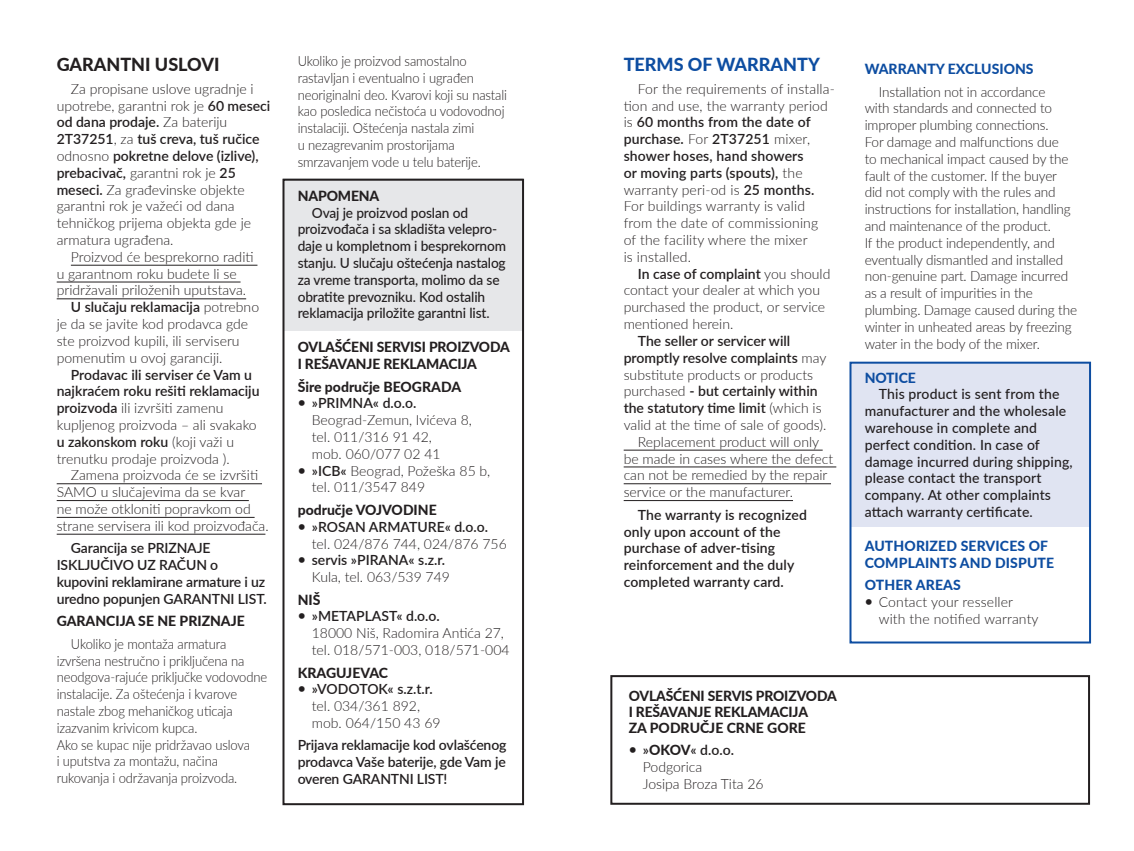
<style>
.page{position:relative;width:1134px;height:851px;background:#fff}
.page>*{position:absolute;margin:0;border:0;box-sizing:border-box;transform-origin:0 0}
.t1{font:800 18px "Lato";color:#0d4da1}
.t2{font:800 18px "Lato";color:#231f20}
.t3{font:300 14px/16.8px "Lato";letter-spacing:-.01em;color:#231f20}
.t4{font:600 14px/16.8px "Lato";color:#231f20}
.t5{font:300 14px/16.8px "Lato";letter-spacing:-.01em;color:#231f20;scale:.93 1}
.t6{font:300 14px/16.8px "Lato";letter-spacing:.01em;color:#231f20}
.t7{font:500 14px/16.8px "Lato";letter-spacing:-.01em;color:#231f20}
.t8{font:500 14px/16.8px "Lato";letter-spacing:.01em;color:#231f20}
.t9{font:800 14px/16px "Lato";letter-spacing:-.01em;color:#231f20}
.t10{font:800 14px/16.8px "Lato";letter-spacing:.01em;color:#0d4da1}
.s1{font-weight:600}
.s2{font-weight:300}
.s3{font-weight:800}
</style>
<div class="page">
<div style="left:283px;top:179px;width:240px;height:152px;background:#e6e7e9"></div>
<div style="left:282px;top:179px;width:242px;height:626px;border:2px solid #231f20"></div>
<hr style="left:71px;top:265px;width:186px;height:1px;background:#231f20">
<hr style="left:57px;top:281px;width:184px;height:1px;background:#231f20">
<hr style="left:57px;top:298px;width:189px;height:1px;background:#231f20">
<hr style="left:57px;top:483px;width:205px;height:1px;background:#231f20">
<hr style="left:57px;top:500px;width:192px;height:1px;background:#231f20">
<hr style="left:57px;top:517px;width:198px;height:1px;background:#231f20">
<hr style="left:57px;top:533px;width:208px;height:1px;background:#231f20">
<div style="left:850px;top:362px;width:240px;height:165px;background:#e0e4f2"></div>
<div style="left:849px;top:361px;width:242px;height:282px;border:2px solid #0d4da1"></div>
<hr style="left:624px;top:449px;width:199px;height:1px;background:#231f20">
<hr style="left:624px;top:466px;width:212px;height:1px;background:#231f20">
<hr style="left:624px;top:483px;width:207px;height:1px;background:#231f20">
<hr style="left:624px;top:500px;width:169px;height:1px;background:#231f20">
<div style="left:610px;top:675px;width:480px;height:129px;border:2px solid #231f20"></div>
<p class="t2" style="left:57px;top:51px;width:164px">GARANTNI USLOVI</p>
<p class="t3" style="left:57px;top:80px;width:215px;text-indent:14px">Za propisane uslove ugradnje i upotrebe, garantni rok je <span class="s1">60 meseci od dana prodaje.</span> Za bateriju<br><span class="s1">2T37251</span>, za <span class="s1">tuš creva, tuš ručice </span>odnosno <span class="s1">pokretne delove (izlive), prebacivač,</span> garantni rok je <span class="s1">25 meseci.</span> Za građevinske objekte garantni rok je važeći od dana tehničkog prijema objekta gde je armatura ugrađena.</p>
<p class="t3" style="left:71px;top:248px;width:184px">Proizvod će besprekorno raditi</p>
<p class="t3" style="left:57px;top:265px;width:182px">u garantnom roku budete li se</p>
<p class="t3" style="left:57px;top:281px;width:191px">pridržavali priloženih uputstava.</p>
<p class="t4" style="left:71px;top:298px;width:190px">U slučaju reklamacija <span class="s2">potrebno</span></p>
<p class="t3" style="left:57px;top:315px;width:193px">je da se javite kod prodavca gde</p>
<p class="t3" style="left:57px;top:332px;width:184px">ste proizvod kupili, ili serviseru</p>
<p class="t3" style="left:57px;top:349px;width:167px">pomenutim u ovoj garanciji.</p>
<p class="t3" style="left:57px;top:365px;width:204px;text-indent:14px"><span class="s1">Prodavac ili serviser će Vam u najkraćem roku rešiti reklamaciju proizvoda</span> ili izvršiti zamenu kupljenog proizvoda – ali svakako <span class="s1">u zakonskom roku</span> (koji važi u trenutku prodaje proizvoda ).</p>
<p class="t3" style="left:57px;top:466px;width:213px;text-indent:14px">Zamena proizvoda će se izvršiti<br>SAMO u slučajevima da se kvar<br>ne može otkloniti popravkom od strane servisera ili kod proizvođača.</p>
<p class="t4" style="left:57px;top:539px;width:212px;text-indent:14px">Garancija se PRIZNAJE<br>ISKLJUČIVO UZ RAČUN o kupovini reklamirane armature i uz uredno popunjen GARANTNI LIST.</p>
<p class="t9" style="left:57px;top:612px;width:190px">GARANCIJA SE NE PRIZNAJE</p>
<p class="t5" style="left:57px;top:634px;width:228px;text-indent:14px">Ukoliko je montaža armatura izvršena nestručno i priključena na neodgova-rajuće priključke vodovodne instalacije. Za oštećenja i kvarove nastale zbog mehaničkog uticaja izazvanim krivicom kupca.<br>Ako se kupac nije pridržavao uslova<br>i uputstva za montažu, načina rukovanja i održavanja proizvoda.</p>
<p class="t5" style="left:298px;top:52px;width:227px">Ukoliko je proizvod samostalno rastavljan i eventualno i ugrađen neoriginalni deo. Kvarovi koji su nastali kao posledica nečistoća u vodovodnoj instalaciji. Oštećenja nastala zimi<br>u nezagrevanim prostorijama smrzavanjem vode u telu baterije.</p>
<p class="t9" style="left:298px;top:187px;width:83px">NAPOMENA</p>
<p class="t7" style="left:298px;top:203px;width:210px;text-indent:14px">Ovaj je proizvod poslan od proizvođača i sa skladišta velepro&shy;daje u kompletnom i besprekornom stanju. U slučaju oštećenja nastalog za vreme transporta, molimo da se obratite prevozniku. Kod ostalih reklamacija priložite garantni list.</p>
<p class="t9" style="left:298px;top:338px;width:214px;line-height:16.8px">OVLAŠĆENI SERVISI PROIZVODA<br>I REŠAVANJE REKLAMACIJA</p>
<p class="t9" style="left:298px;top:378px;width:165px">Šire područje BEOGRADA</p>
<p class="t4" style="left:298px;top:394px;width:120px">• »PRIMNA« d.o.o.</p>
<p class="t3" style="left:312px;top:411px;width:161px">Beograd-Zemun, Ivićeva 8, tel. 011/316 91 42,<br>mob. 060/077 02 41</p>
<p class="t3" style="left:312px;top:461px;width:180px;text-indent:-14px"><span class="s1">• »ICB«</span> Beograd, Požeška 85 b, tel. 011/3547 849</p>
<p class="t9" style="left:298px;top:501px;width:141px">područje VOJVODINE</p>
<p class="t4" style="left:298px;top:517px;width:192px">• »ROSAN ARMATURE« d.o.o.</p>
<p class="t3" style="left:312px;top:534px;width:197px">tel. 024/876 744, 024/876 756</p>
<p class="t4" style="left:298px;top:551px;width:149px">• servis »PIRANA« s.z.r.</p>
<p class="t3" style="left:312px;top:568px;width:140px">Kula, tel. 063/539 749</p>
<p class="t9" style="left:298px;top:590px;width:24px">NIŠ</p>
<p class="t4" style="left:298px;top:607px;width:144px">• »METAPLAST« d.o.o.</p>
<p class="t3" style="left:312px;top:624px;width:199px">18000 Niš, Radomira Antića 27, tel. 018/571-003, 018/571-004</p>
<p class="t9" style="left:298px;top:663px;width:92px">KRAGUJEVAC</p>
<p class="t4" style="left:298px;top:680px;width:137px">• »VODOTOK« s.z.t.r.</p>
<p class="t3" style="left:312px;top:697px;width:130px">tel. 034/361 892, mob. 064/150 43 69</p>
<p class="t4" style="left:298px;top:736px;width:210px;text-align:justify">Prijava reklamacije kod ovlašćenog prodavca Vaše baterije, gde Vam je overen GARANTNI LIST!</p>
<p class="t1" style="left:624px;top:51px;width:198px">TERMS OF WARRANTY</p>
<p class="t6" style="left:624px;top:80px;width:213px;text-indent:14px">For the requirements of installa&shy;tion and use, the warranty period is <span class="s1">60 months from the date of purchase.</span> For <span class="s1">2T37251</span> mixer, <span class="s1">shower hoses, hand showers<br>or moving parts (spouts),</span> the warranty peri-od is <span class="s1">25 months.<br></span>For buildings warranty is valid from the date of commissioning<br>of the facility where the mixer<br>is installed.</p>
<p class="t3" style="left:624px;top:265px;width:208px;text-indent:14px"><span class="s1">In case of complaint</span> you should contact your dealer at which you purchased the product, or service mentioned herein.</p>
<p class="t4" style="left:638px;top:332px;width:154px">The seller or servicer will</p>
<p class="t4" style="left:624px;top:348px;width:204px">promptly resolve complaints <span class="s2">may</span></p>
<p class="t3" style="left:624px;top:365px;width:191px">substitute products or products</p>
<p class="t4" style="left:624px;top:382px;width:195px"><span class="s2">purchased</span> - but certainly within</p>
<p class="t4" style="left:624px;top:399px;width:199px">the statutory time limit <span class="s2">(which is</span></p>
<p class="t3" style="left:624px;top:416px;width:204px">valid at the time of sale of goods).</p>
<p class="t3" style="left:638px;top:433px;width:183px">Replacement product will only</p>
<p class="t3" style="left:624px;top:449px;width:211px">be made in cases where the defect</p>
<p class="t3" style="left:624px;top:466px;width:205px">can not be remedied by the repair</p>
<p class="t3" style="left:624px;top:483px;width:171px">service or the manufacturer.</p>
<p class="t4" style="left:624px;top:505px;width:185px;text-indent:14px">The warranty is recognized only upon account of the purchase of adver-tising reinforcement and the duly completed warranty card.</p>
<p class="t9" style="left:629px;top:686px;width:210px">OVLAŠĆENI SERVIS PROIZVODA<br>I REŠAVANJE REKLAMACIJA<br>ZA PODRUČJE CRNE GORE</p>
<p class="t3" style="left:643px;top:741px;width:122px;text-indent:-14px"><span class="s1">• »</span><span class="s3">OKOV</span><span class="s1">« d.o.o.<br></span>Podgorica<br>Josipa Broza Tita 26</p>
<p class="t10" style="left:865px;top:60px;width:170px">WARRANTY EXCLUSIONS</p>
<p class="t3" style="left:865px;top:82px;width:214px;text-indent:14px">Installation not in accordance<br>with standards and connected to improper plumbing connections.<br>For damage and malfunctions due<br>to mechanical impact caused by the fault of the customer. If the buyer did not comply with the rules and instructions for installation, handling and maintenance of the product.<br>If the product independently, and eventually dismantled and installed non-genuine part. Damage incurred as a result of impurities in the plumbing. Damage caused during the winter in unheated areas by freezing water in the body of the mixer.</p>
<p class="t10" style="left:865px;top:368px;width:53px">NOTICE</p>
<p class="t8" style="left:865px;top:385px;width:210px;text-indent:14px">This product is sent from the manufacturer and the wholesale warehouse in complete and perfect condition. In case of damage incurred during shipping, please contact the transport company. At other complaints attach warranty certificate.</p>
<p class="t10" style="left:865px;top:536px;width:191px">AUTHORIZED SERVICES OF<br>COMPLAINTS AND DISPUTE</p>
<p class="t10" style="left:865px;top:576px;width:98px">OTHER AREAS</p>
<p class="t6" style="left:879px;top:593px;width:161px;text-indent:-14px"><span class="s1">•</span> Contact your resseller with the notified warranty</p>
</div>
